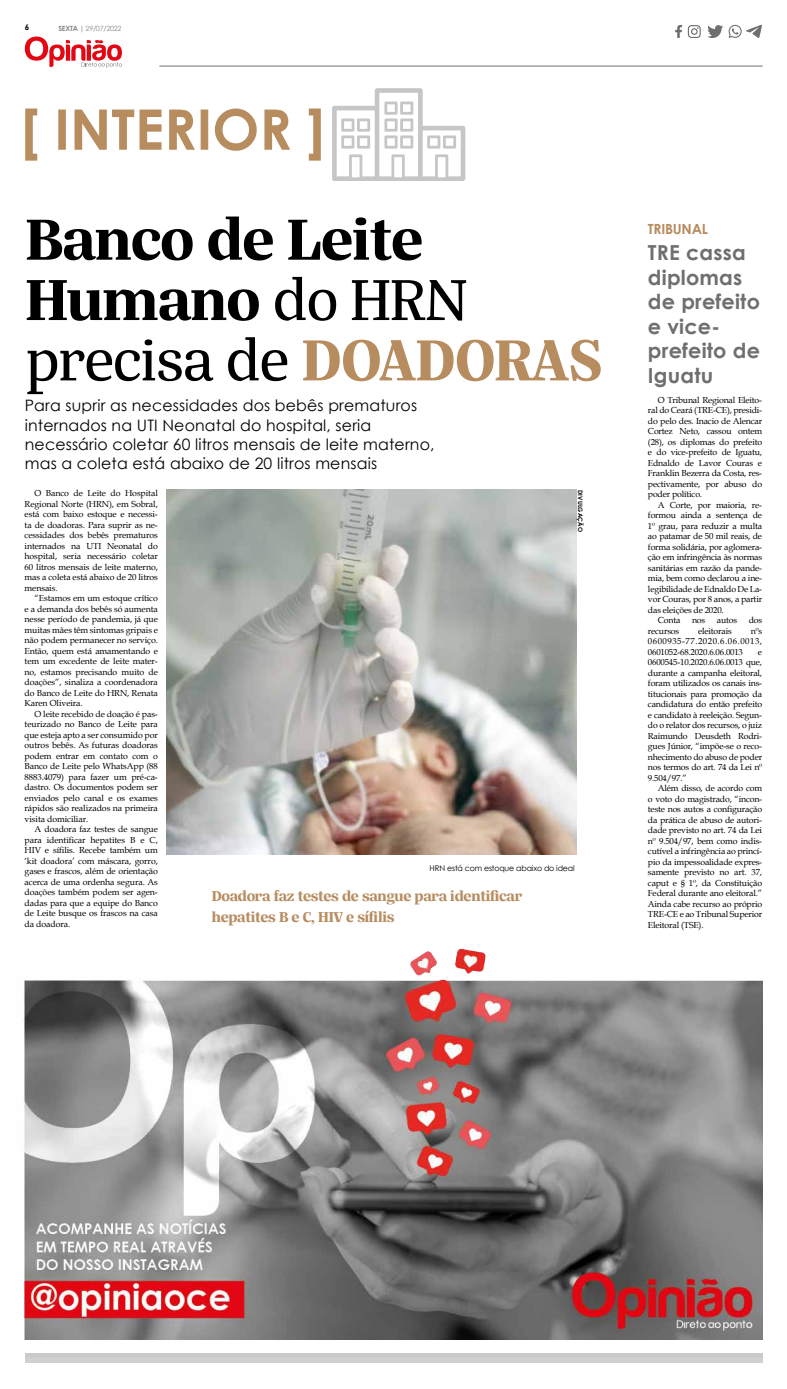
<style>
.page{position:relative;width:787px;height:1389px;background:#fff}
.page>*{position:absolute;margin:0;border:0;box-sizing:border-box;transform-origin:0 0}
.t1{font:700 63px/60.4px "Silva Text";letter-spacing:-.02em;color:#000}
.t2{font:700 20.74px/24.5px "Century Gothic";letter-spacing:.01em;color:#706f6f}
.t3{font:15.75px/19.2px "Century Gothic";letter-spacing:.01em;color:#000}
.t4{font:700 15.75px/21px "Silva Text";letter-spacing:-.02em;color:#b78c5f}
.t5{font:700 14px "Century Gothic";letter-spacing:-.02em;color:#b78c5f}
.t6{font:8.75px/10.5px "Book Antiqua";letter-spacing:-.02em;color:#000;text-align:justify}
.t7{font:700 8.05px "Century Gothic";color:#000}
.t8{font:7.88px "Century Gothic";letter-spacing:-.02em;color:#000}
.t9{font:7.17px "Century Gothic";letter-spacing:-.03em;color:#878787}
.t10{font:700 6.12px "Century Gothic";letter-spacing:.02em;color:#000}
.s1{font-weight:700}
.s2{font-weight:400}
.s3{color:#b78c5f}
</style>
<div class="page">
<hr style="left:159px;top:66px;width:603px;height:1px;background:#706f6f">
<svg style="left:25px;top:37px;width:97px;height:31px"></svg>
<svg style="left:687px;top:25px;width:13px;height:13px"></svg>
<svg style="left:675px;top:25px;width:6px;height:13px"></svg>
<svg style="left:707px;top:25px;width:54px;height:13px"></svg>
<div style="left:25px;top:1358px;width:736px;height:5px;background:#d0d0d0"></div>
<div style="left:25px;top:1353px;width:736px;height:5px;background:#cacacc"></div>
<svg style="left:25px;top:109px;width:296px;height:52px"></svg>
<svg style="left:332px;top:88px;width:133px;height:93px"></svg>
<img style="left:167px;top:490px;width:409px;height:364px">
<img style="left:23px;top:949px;width:738px;height:391px">
<p class="t7" style="left:25px;top:21px;width:6px">6</p>
<p class="t9" style="left:58px;top:23px;width:65px"><span class="s1">SEXTA |</span> 29/07/2022</p>
<h1 class="t1" style="left:25px;top:209px;width:578px">Banco de Leite<br>Humano <span class="s2">do HRN precisa de</span> <span class="s3">DOADORAS</span></h1>
<h3 class="t3" style="left:25px;top:396px;width:411px">Para suprir as necessidades dos bebês prematuros internados na UTI Neonatal do hospital, seria necessário coletar 60 litros mensais de leite materno, mas a coleta está abaixo de 20 litros mensais</h3>
<p class="t6" style="left:25px;top:488px;width:135px;text-indent:10px">O Banco de Leite do Hospital Regional Norte (HRN), em Sobral, está com baixo estoque e necessi&shy;ta de doadoras. Para suprir as ne&shy;cessidades dos bebês prematuros internados na UTI Neonatal do hospital, seria necessário coletar 60 litros mensais de leite materno, mas a coleta está abaixo de 20 litros mensais.</p>
<p class="t6" style="left:25px;top:593px;width:135px;text-indent:10px">“Estamos em um estoque crítico e a demanda dos bebês só aumenta nesse período de pandemia, já que muitas mães têm sintomas gripais e não podem permanecer no serviço.<br>Então, quem está amamentando e tem um excedente de leite mater&shy;no, estamos precisando muito de doações”, sinaliza a coordenadora do Banco de Leite do HRN, Renata Karen Oliveira.</p>
<p class="t6" style="left:25px;top:708px;width:135px;text-indent:10px">O leite recebido de doação é pas&shy;teurizado no Banco de Leite para que esteja apto a ser consumido por outros bebês. As futuras doadoras podem entrar em contato com o Banco de Leite pelo WhatsApp (88<br>8883.4079) para fazer um pré-ca&shy;dastro. Os documentos podem ser enviados pelo canal e os exames rápidos são realizados na primeira visita domiciliar.</p>
<p class="t6" style="left:25px;top:824px;width:135px;text-indent:10px">A doadora faz testes de sangue para identificar hepatites B e C, HIV e sífilis. Recebe também um ‘kit doadora’ com máscara, gorro, gases e frascos, além de orientação acerca de uma ordenha segura. As doações também podem ser agen&shy;dadas para que a equipe do Banco de Leite busque os frascos na casa da doadora.</p>
<p class="t10" style="left:585px;top:490px;width:44px;rotate:90deg">DIVULGAÇÃO</p>
<p class="t8" style="left:429px;top:862px;width:146px">HRN está com estoque abaixo do ideal</p>
<h3 class="t4" style="left:212px;top:885px;width:312px">Doadora faz testes de sangue para identificar hepatites B e C, HIV e sífilis</h3>
<h3 class="t5" style="left:647px;top:218px;width:61px">TRIBUNAL</h3>
<h2 class="t2" style="left:647px;top:239px;width:113px">TRE cassa diplomas de prefeito e vice&shy;prefeito de<br>Iguatu</h2>
<p class="t6" style="left:647px;top:394px;width:116px;text-indent:10px">O Tribunal Regional Eleito&shy;ral do Ceará (TRE-CE), presidi&shy;do pelo des. Inacio de Alencar Cortez Neto, cassou ontem (28), os diplomas do prefeito e do vice-prefeito de Iguatu, Ednaldo de Lavor Couras e Franklin Bezerra da Costa, res&shy;pectivamente, por abuso do poder político.</p>
<p class="t6" style="left:657px;top:499px;width:106px">A Corte, por maioria, re-</p>
<p class="t6" style="left:647px;top:510px;width:116px">formou ainda a sentença de</p>
<p class="t6" style="left:647px;top:520px;width:116px">1º grau, para reduzir a multa</p>
<p class="t6" style="left:647px;top:531px;width:116px">ao patamar de 50 mil reais, de</p>
<p class="t6" style="left:647px;top:541px;width:116px">forma solidária, por aglomera-</p>
<p class="t6" style="left:647px;top:552px;width:116px">ção em infringência às normas</p>
<p class="t6" style="left:647px;top:562px;width:116px">sanitárias em razão da pande-</p>
<p class="t6" style="left:647px;top:573px;width:116px">mia, bem como declarou a ine-</p>
<p class="t6" style="left:647px;top:583px;width:116px">legibilidade de Ednaldo De La-</p>
<p class="t6" style="left:647px;top:594px;width:116px">vor Couras, por 8 anos, a partir</p>
<p class="t6" style="left:647px;top:604px;width:77px">das eleições de 2020.</p>
<p class="t6" style="left:657px;top:615px;width:24px">Conta</p>
<p class="t6" style="left:691px;top:615px;width:15px">nos</p>
<p class="t6" style="left:716px;top:615px;width:22px">autos</p>
<p class="t6" style="left:748px;top:615px;width:15px">dos</p>
<p class="t6" style="left:647px;top:625px;width:33px">recursos</p>
<p class="t6" style="left:698px;top:625px;width:35px">eleitorais</p>
<p class="t6" style="left:647px;top:625px;width:116px;text-indent:103px">nºs 0600935-77.2020.6.06.0013, 0601052-68.2020.6.06.0013</p>
<p class="t6" style="left:647px;top:646px;width:116px;text-indent:110px">e 0600545-10.2020.6.06.0013 que, durante a campanha eleitoral, foram utilizados os canais ins&shy;titucionais para promoção da candidatura do então prefeito e candidato à reeleição. Segun&shy;do o relator dos recursos, o juiz Raimundo Deusdeth Rodri&shy;gues Júnior, “impõe-se o reco&shy;nhecimento do abuso de poder nos termos do art. 74 da Lei nº 9.504/97.”</p>
<p class="t6" style="left:647px;top:783px;width:116px;text-indent:10px">Além disso, de acordo com o voto do magistrado, “incon&shy;teste nos autos a configuração da prática de abuso de autori&shy;dade previsto no art. 74 da Lei nº 9.504/97, bem como indis&shy;cutível a infringência ao princí&shy;pio da impessoalidade expres&shy;samente previsto no art. 37, caput e § 1º, da Constituição Federal durante ano eleitoral.” Ainda cabe recurso ao próprio TRE-CE e ao Tribunal Superior Eleitoral (TSE).</p>
</div>
